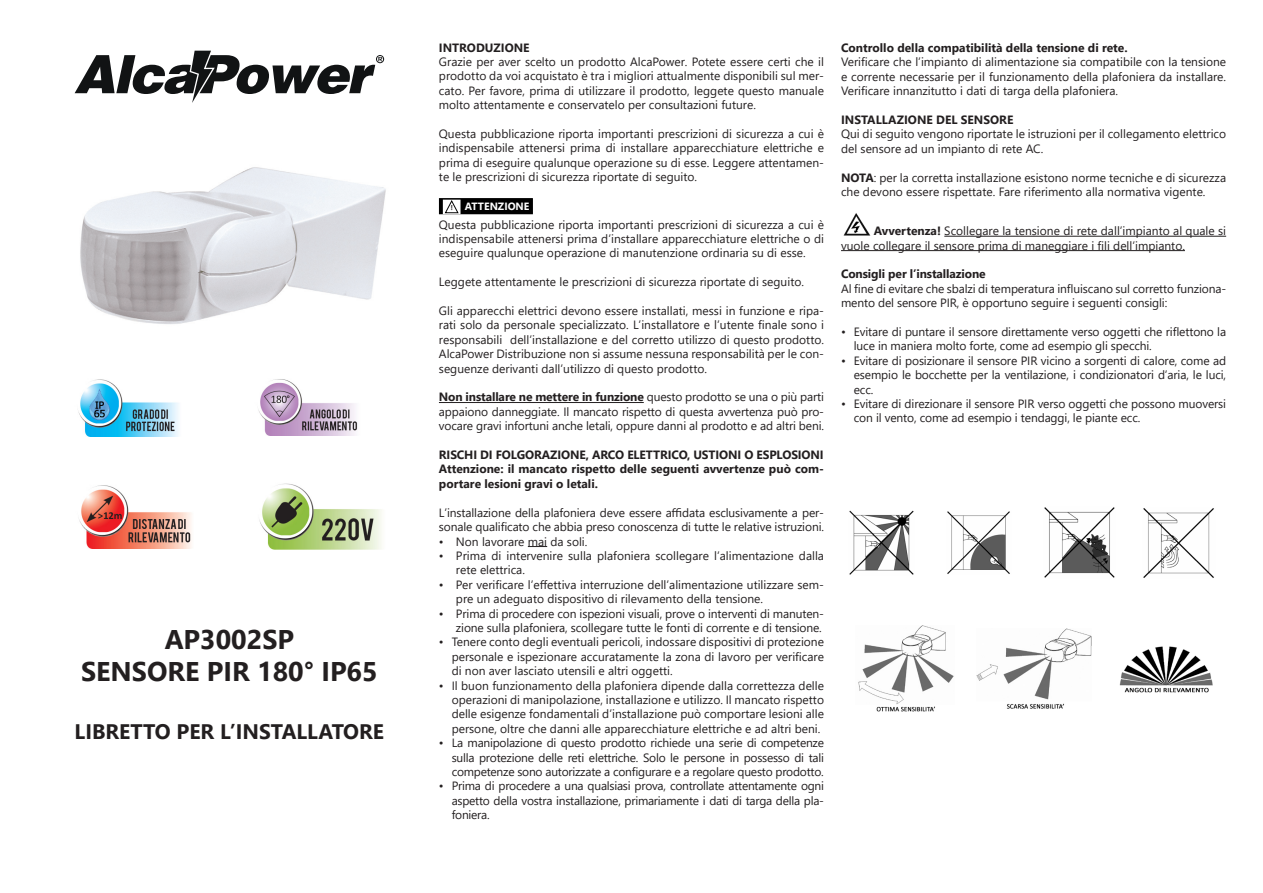
<style>
.page{position:relative;width:1263px;height:893px;background:#fff}
.page>*{position:absolute;margin:0;border:0;box-sizing:border-box;transform-origin:0 0}
.t1{font:700 27px "Segoe UI";color:#231f20}
.t2{font:700 21px "Segoe UI";color:#231f20}
.t3{font:12px/14.4px "Segoe UI";color:#231f20;text-align:justify}
.t4{font:700 12px/14.4px "Segoe UI";color:#231f20}
.t5{font:700 10.5px "Segoe UI";color:#fff}
.t6{font:700 7.5px "Calibri";color:#231f20}
.s1{font-weight:700}
</style>
<div class="page">
<svg style="left:75px;top:51px;width:309px;height:52px"></svg>
<hr style="left:439px;top:402px;width:205px;height:1px;background:#231f20">
<svg style="left:528px;top:546px;width:19px;height:1px"></svg>
<div style="left:439px;top:198px;width:94px;height:16px;background:#000;border:1px solid #000"></div>
<div style="left:443px;top:200px;width:17px;height:14px;background:#fff"></div>
<svg style="left:444px;top:200px;width:15px;height:14px"></svg>
<hr style="left:944px;top:236px;width:282px;height:1px;background:#231f20">
<hr style="left:841px;top:250px;width:344px;height:1px;background:#231f20">
<img style="left:844px;top:213px;width:26px;height:22px">
<img style="left:849px;top:510px;width:65px;height:65px">
<img style="left:947px;top:511px;width:63px;height:63px">
<img style="left:1044px;top:507px;width:71px;height:71px">
<img style="left:1143px;top:508px;width:71px;height:70px">
<img style="left:858px;top:625px;width:96px;height:87px">
<img style="left:976px;top:629px;width:115px;height:79px">
<img style="left:1119px;top:646px;width:94px;height:47px">
<img style="left:80px;top:167px;width:306px;height:157px">
<img style="left:78px;top:379px;width:101px;height:57px">
<img style="left:258px;top:379px;width:100px;height:56px">
<img style="left:79px;top:485px;width:113px;height:63px">
<img style="left:259px;top:483px;width:123px;height:67px">
<p class="t1" style="left:165px;top:614px;width:131px">AP3002SP</p>
<p class="t1" style="left:81px;top:646px;width:298px">SENSORE PIR 180° IP65</p>
<p class="t2" style="left:75px;top:712px;width:311px">LIBRETTO PER L’INSTALLATORE</p>
<p class="t4" style="left:439px;top:39px;width:92px">INTRODUZIONE</p>
<p class="t3" style="left:439px;top:54px;width:387px">Grazie per aver scelto un prodotto AlcaPower. Potete essere certi che il prodotto da voi acquistato è tra i migliori attualmente disponibili sul mer&shy;cato. Per favore, prima di utilizzare il prodotto, leggete questo manuale molto attentamente e conservatelo per consultazioni future.</p>
<p class="t3" style="left:439px;top:126px;width:387px">Questa pubblicazione riporta importanti prescrizioni di sicurezza a cui è indispensabile attenersi prima di installare apparecchiature elettriche e prima di eseguire qualunque operazione su di esse. Leggere attentamen&shy;te le prescrizioni di sicurezza riportate di seguito.</p>
<p class="t6" style="left:450px;top:202px;width:4px">!</p>
<p class="t5" style="left:465px;top:196px;width:66px">ATTENZIONE</p>
<p class="t3" style="left:439px;top:216px;width:387px">Questa pubblicazione riporta importanti prescrizioni di sicurezza a cui è indispensabile attenersi prima d’installare apparecchiature elettriche o di eseguire qualunque operazione di manutenzione ordinaria su di esse.</p>
<p class="t3" style="left:439px;top:274px;width:367px">Leggete attentamente le prescrizioni di sicurezza riportate di seguito.</p>
<p class="t3" style="left:439px;top:303px;width:387px">Gli apparecchi elettrici devono essere installati, messi in funzione e ripa&shy;rati solo da personale specializzato. L’installatore e l’utente finale sono i responsabili dell’installazione e del corretto utilizzo di questo prodotto.<br>AlcaPower Distribuzione non si assume nessuna responsabilità per le con&shy;seguenze derivanti dall’utilizzo di questo prodotto.</p>
<p class="t3" style="left:439px;top:389px;width:387px"><span class="s1">Non installare ne mettere in funzione</span> questo prodotto se una o più parti appaiono danneggiate. Il mancato rispetto di questa avvertenza può pro&shy;vocare gravi infortuni anche letali, oppure danni al prodotto e ad altri beni.</p>
<p class="t4" style="left:439px;top:447px;width:386px">RISCHI DI FOLGORAZIONE, ARCO ELETTRICO, USTIONI O ESPLOSIONI</p>
<p class="t4" style="left:439px;top:461px;width:387px">Attenzione: il mancato rispetto delle seguenti avvertenze può com&shy;portare lesioni gravi o letali.</p>
<p class="t3" style="left:439px;top:504px;width:387px">L’installazione della plafoniera deve essere affidata esclusivamente a per&shy;sonale qualificato che abbia preso conoscenza di tutte le relative istruzioni.</p>
<p class="t3" style="left:439px;top:533px;width:150px">• Non lavorare mai da soli.</p>
<p class="t3" style="left:456px;top:547px;width:370px;text-indent:-17px">• Prima di intervenire sulla plafoniera scollegare l’alimentazione dalla rete elettrica.</p>
<p class="t3" style="left:456px;top:576px;width:370px;text-indent:-17px">• Per verificare l’effettiva interruzione dell’alimentazione utilizzare sem&shy;pre un adeguato dispositivo di rilevamento della tensione.</p>
<p class="t3" style="left:439px;top:605px;width:387px;text-align:right">• Prima di procedere con ispezioni visuali, prove o interventi di manuten&shy;zione sulla plafoniera, scollegare tutte le fonti di corrente e di tensione.</p>
<p class="t3" style="left:452px;top:634px;width:374px;text-indent:-13px">• Tenere conto degli eventuali pericoli, indossare dispositivi di protezione personale e ispezionare accuratamente la zona di lavoro per verificare di non aver lasciato utensili e altri oggetti.</p>
<p class="t3" style="left:452px;top:677px;width:374px;text-indent:-13px">• Il buon funzionamento della plafoniera dipende dalla correttezza delle operazioni di manipolazione, installazione e utilizzo. Il mancato rispetto delle esigenze fondamentali d’installazione può comportare lesioni alle persone, oltre che danni alle apparecchiature elettriche e ad altri beni.</p>
<p class="t3" style="left:452px;top:735px;width:374px;text-indent:-13px">• La manipolazione di questo prodotto richiede una serie di competenze sulla protezione delle reti elettriche. Solo le persone in possesso di tali competenze sono autorizzate a configurare e a regolare questo prodotto.</p>
<p class="t3" style="left:452px;top:778px;width:374px;text-indent:-13px">• Prima di procedere a una qualsiasi prova, controllate attentamente ogni aspetto della vostra installazione, primariamente i dati di targa della pla&shy;foniera.</p>
<p class="t4" style="left:841px;top:40px;width:288px">Controllo della compatibilità della tensione di rete.</p>
<p class="t3" style="left:841px;top:54px;width:387px">Verificare che l’impianto di alimentazione sia compatibile con la tensione e corrente necessarie per il funzionamento della plafoniera da installare.<br>Verificare innanzitutto i dati di targa della plafoniera.</p>
<p class="t4" style="left:841px;top:112px;width:174px">INSTALLAZIONE DEL SENSORE</p>
<p class="t3" style="left:841px;top:126px;width:387px">Qui di seguito vengono riportate le istruzioni per il collegamento elettrico del sensore ad un impianto di rete AC.</p>
<p class="t3" style="left:841px;top:169px;width:387px"><span class="s1">NOTA</span>: per la corretta installazione esistono norme tecniche e di sicurezza che devono essere rispettate. Fare riferimento alla normativa vigente.</p>
<p class="t3" style="left:841px;top:223px;width:387px;text-indent:33px"><span class="s1">Avvertenza!</span> Scollegare la tensione di rete dall’impianto al quale si vuole collegare il sensore prima di maneggiare i fili dell’impianto.</p>
<p class="t4" style="left:841px;top:266px;width:146px">Consigli per l’installazione</p>
<p class="t3" style="left:841px;top:280px;width:387px">Al fine di evitare che sbalzi di temperatura influiscano sul corretto funziona&shy;mento del sensore PIR, è opportuno seguire i seguenti consigli:</p>
<p class="t3" style="left:854px;top:323px;width:374px;text-indent:-13px">• Evitare di puntare il sensore direttamente verso oggetti che riflettono la luce in maniera molto forte, come ad esempio gli specchi.</p>
<p class="t3" style="left:854px;top:352px;width:374px;text-indent:-13px">• Evitare di posizionare il sensore PIR vicino a sorgenti di calore, come ad esempio le bocchette per la ventilazione, i condizionatori d’aria, le luci, ecc.</p>
<p class="t3" style="left:854px;top:395px;width:374px;text-indent:-13px">• Evitare di direzionare il sensore PIR verso oggetti che possono muoversi con il vento, come ad esempio i tendaggi, le piante ecc.</p>
</div>
